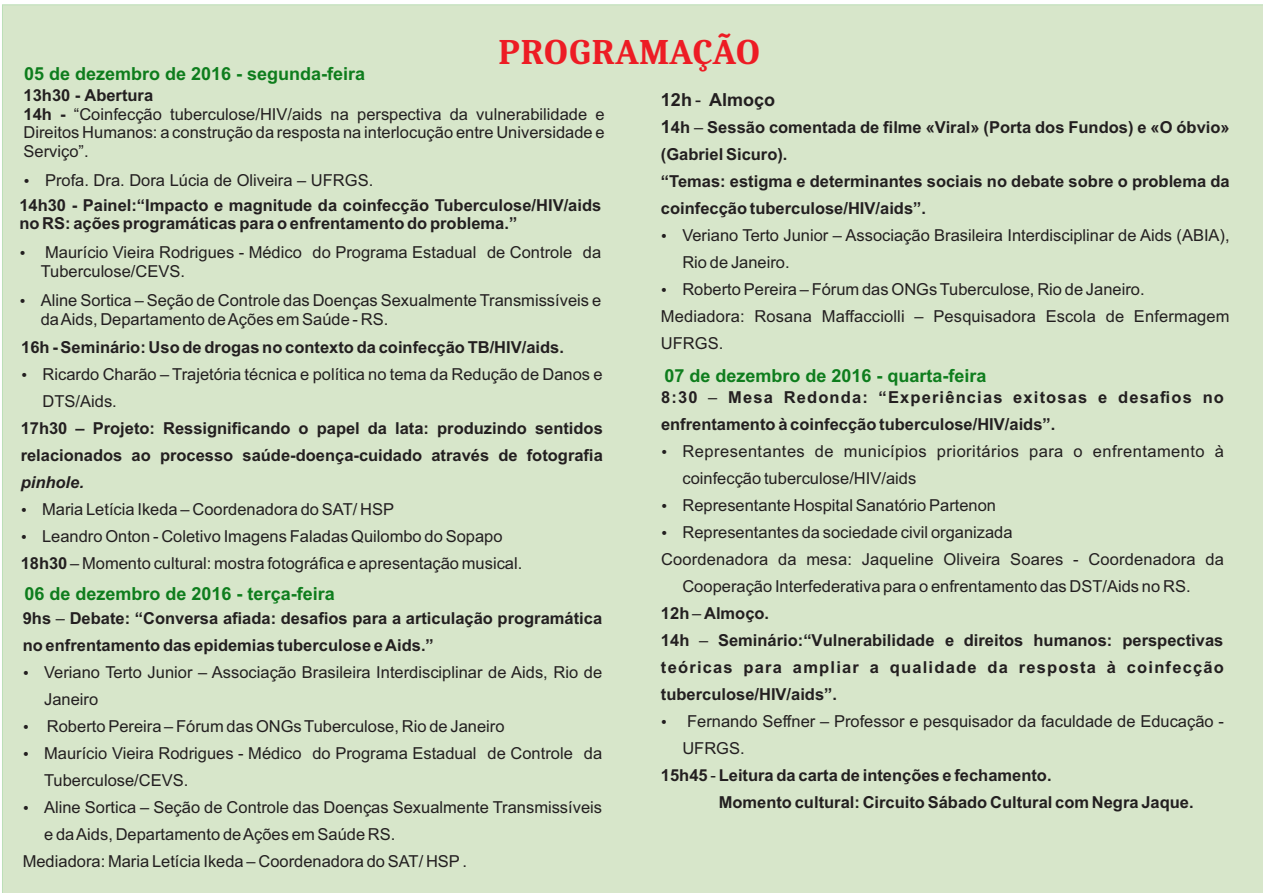
<style>
.page{position:relative;width:1263px;height:893px;background:#fff}
.page>*{position:absolute;margin:0;border:0;box-sizing:border-box;transform-origin:0 0}
.t1{font:italic 36px "Caladea";color:#ed1c24}
.t2{font:700 18px "Arial";color:#0e7d1d}
.t3{font:700 18px "Arial";color:#231f20}
.t4{font:16.5px/18.5px "Arial";color:#231f20}
.t5{font:700 16.5px/27px "Arial";color:#231f20}
.t6{font:16.5px "Arial";letter-spacing:.03em;color:#231f20}
.t7{font:700 16.5px "Arial";letter-spacing:.075em;color:#231f20}
.t8{font:italic 700 16.5px "Arial";color:#231f20}
.s1{font-weight:700}
.s2{font-weight:400}
.s3{font-size:18px}
</style>
<div class="page">
<div style="left:2px;top:4px;width:1261px;height:889px;background:#d7e6ca"></div>
<svg style="left:24px;top:670px;width:4px;height:5px"></svg>
<svg style="left:24px;top:724px;width:4px;height:5px"></svg>
<svg style="left:24px;top:751px;width:4px;height:5px"></svg>
<svg style="left:24px;top:805px;width:4px;height:5px"></svg>
<svg style="left:662px;top:234px;width:4px;height:4px"></svg>
<svg style="left:662px;top:288px;width:4px;height:4px"></svg>
<svg style="left:662px;top:450px;width:4px;height:4px"></svg>
<svg style="left:662px;top:504px;width:4px;height:4px"></svg>
<svg style="left:662px;top:531px;width:4px;height:4px"></svg>
<svg style="left:662px;top:720px;width:4px;height:4px"></svg>
<svg style="left:25px;top:179px;width:4px;height:4px"></svg>
<svg style="left:22px;top:372px;width:4px;height:5px"></svg>
<svg style="left:22px;top:508px;width:4px;height:4px"></svg>
<svg style="left:22px;top:535px;width:4px;height:4px"></svg>
<svg style="left:21px;top:251px;width:4px;height:4px"></svg>
<svg style="left:21px;top:299px;width:4px;height:4px"></svg>
<p class="t2" style="left:24px;top:66px;width:343px">05 de dezembro de 2016 - segunda-feira</p>
<h1 class="t1" style="left:498px;top:36px;width:264px">PROGRAMAÇÃO</h1>
<p class="t4" style="left:24px;top:88px;width:583px"><span class="s1">13h30 - Abertura<br>14h -</span> “Coinfecção tuberculose/HIV/aids na perspectiva da vulnerabilidade e Direitos Humanos: a construção da resposta na interlocução entre Universidade e Serviço”.</p>
<p class="t4" style="left:45px;top:172px;width:330px">Profa. Dra. Dora Lúcia de Oliveira – UFRGS.</p>
<p class="t5" style="left:19px;top:197px;width:583px;line-height:18.5px">14h30 - Painel:“Impacto e magnitude da coinfecção Tuberculose/HIV/aids no RS: ações programáticas para o enfrentamento do problema.”</p>
<p class="t4" style="left:41px;top:245px;width:562px">Maurício Vieira Rodrigues - Médico do Programa Estadual de Controle da<br>Tuberculose/CEVS.</p>
<p class="t4" style="left:41px;top:293px;width:562px">Aline Sortica – Seção de Controle das Doenças Sexualmente Transmissíveis e da Aids, Departamento de Ações em Saúde - RS.</p>
<p class="t5" style="left:21px;top:335px;width:544px">16h - Seminário: Uso de drogas no contexto da coinfecção TB/HIV/aids.</p>
<p class="t4" style="left:43px;top:362px;width:561px;line-height:27px">Ricardo Charão – Trajetória técnica e política no tema da Redução de Danos e<br>DTS/Aids.</p>
<p class="t5" style="left:21px;top:416px;width:584px">17h30 – Projeto: Ressignificando o papel da lata: produzindo sentidos relacionados ao processo saúde-doença-cuidado através de fotografia</p>
<p class="t8" style="left:21px;top:476px;width:65px">pinhole.</p>
<p class="t4" style="left:42px;top:501px;width:353px">Maria Letícia Ikeda – Coordenadora do SAT/ HSP</p>
<p class="t4" style="left:42px;top:528px;width:462px">Leandro Onton - Coletivo Imagens Faladas Quilombo do Sopapo</p>
<p class="t4" style="left:21px;top:555px;width:503px"><span class="s1">18h30</span> – Momento cultural: mostra fotográfica e apresentação musical.</p>
<p class="t2" style="left:25px;top:587px;width:312px">06 de dezembro de 2016 - terça-feira</p>
<p class="t5" style="left:23px;top:606px;width:581px">9hs <span class="s2">–</span> Debate: “Conversa afiada: desafios para a articulação programática no enfrentamento das epidemias tuberculose e Aids.”</p>
<p class="t4" style="left:44px;top:664px;width:559px">Veriano Terto Junior – Associação Brasileira Interdisciplinar de Aids, Rio de</p>
<p class="t4" style="left:44px;top:691px;width:56px">Janeiro</p>
<p class="t4" style="left:47px;top:718px;width:459px">Roberto Pereira – Fórum das ONGs Tuberculose, Rio de Janeiro</p>
<p class="t4" style="left:44px;top:745px;width:559px">Maurício Vieira Rodrigues - Médico do Programa Estadual de Controle da</p>
<p class="t4" style="left:44px;top:772px;width:146px">Tuberculose/CEVS.</p>
<p class="t4" style="left:44px;top:799px;width:559px">Aline Sortica – Seção de Controle das Doenças Sexualmente Transmissíveis</p>
<p class="t4" style="left:44px;top:826px;width:353px">e da Aids, Departamento de Ações em Saúde RS.</p>
<p class="t4" style="left:23px;top:853px;width:446px">Mediadora: Maria Letícia Ikeda – Coordenadora do SAT/ HSP.</p>
<p class="t3" style="left:661px;top:93px;width:116px">12h <span class="s2">-</span> Almoço</p>
<p class="t5" style="left:661px;top:115px;width:570px"><span class="s3">1</span>4h <span class="s2">–</span> Sessão comentada de filme «Viral» (Porta dos Fundos) e «O óbvio» (Gabriel Sicuro).<br>“Temas: estigma e determinantes sociais no debate sobre o problema da coinfecção tuberculose/HIV/aids”.</p>
<p class="t4" style="left:682px;top:227px;width:549px">Veriano Terto Junior – Associação Brasileira Interdisciplinar de Aids (ABIA),</p>
<p class="t4" style="left:682px;top:254px;width:109px">Rio de Janeiro.</p>
<p class="t4" style="left:682px;top:281px;width:464px">Roberto Pereira – Fórum das ONGs Tuberculose, Rio de Janeiro.</p>
<p class="t4" style="left:661px;top:308px;width:570px">Mediadora: Rosana Maffacciolli – Pesquisadora Escola de Enfermagem</p>
<p class="t4" style="left:661px;top:335px;width:64px">UFRGS.</p>
<p class="t2" style="left:664px;top:369px;width:324px">07 de dezembro de 2016 - quarta-feira</p>
<p class="t5" style="left:661px;top:385px;width:564px">8:30 <span class="s2">–</span> Mesa Redonda: “Experiências exitosas e desafios no enfrentamento à coinfecção tuberculose/HIV/aids”.</p>
<p class="t6" style="left:682px;top:445px;width:543px">Representantes de municípios prioritários para o enfrentamento à</p>
<p class="t4" style="left:682px;top:471px;width:235px">coinfecção tuberculose/HIV/aids</p>
<p class="t4" style="left:682px;top:498px;width:315px">Representante Hospital Sanatório Partenon</p>
<p class="t4" style="left:682px;top:525px;width:332px">Representantes da sociedade civil organizada</p>
<p class="t4" style="left:661px;top:552px;width:564px">Coordenadora da mesa: Jaqueline Oliveira Soares - Coordenadora da</p>
<p class="t4" style="left:682px;top:579px;width:510px">Cooperação Interfederativa para o enfrentamento das DST/Aids no RS.</p>
<p class="t5" style="left:661px;top:601px;width:110px">12h <span class="s2">–</span> Almoço.</p>
<p class="t5" style="left:661px;top:628px;width:564px">14h <span class="s2">–</span> Seminário:“Vulnerabilidade e direitos humanos: perspectivas</p>
<p class="t7" style="left:661px;top:661px;width:564px">teóricas para ampliar a qualidade da resposta à coinfecção</p>
<p class="t5" style="left:661px;top:682px;width:178px">tuberculose/HIV/aids”.</p>
<p class="t4" style="left:687px;top:714px;width:538px">Fernando Seffner – Professor e pesquisador da faculdade de Educação -</p>
<p class="t4" style="left:682px;top:741px;width:64px">UFRGS.</p>
<p class="t5" style="left:661px;top:763px;width:392px">15h45 <span class="s2">-</span> Leitura da carta de intenções e fechamento.</p>
<p class="t5" style="left:719px;top:790px;width:476px">Momento cultural: Circuito Sábado Cultural com Negra Jaque.</p>
</div>
